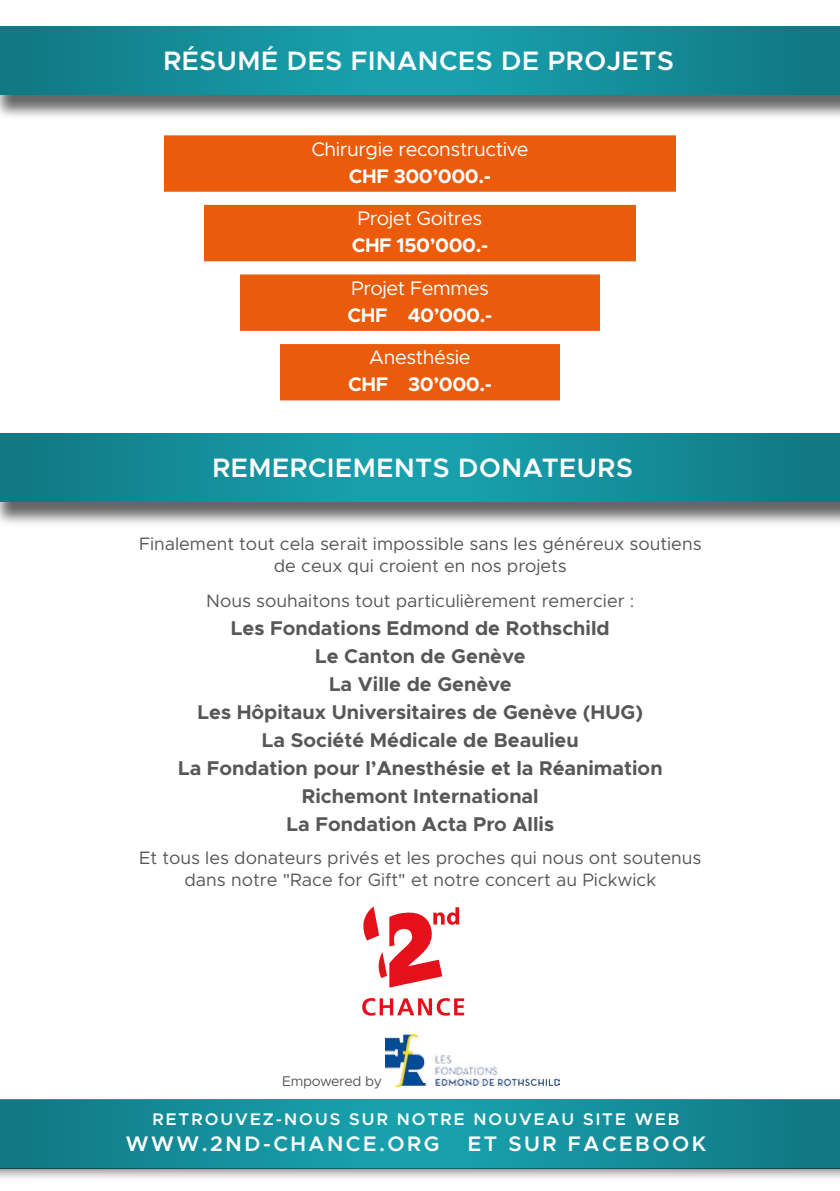
<style>
.page{position:relative;width:840px;height:1191px;background:#fff}
.page>*{position:absolute;margin:0;border:0;box-sizing:border-box;transform-origin:0 0}
.t1{font:600 26.8px "Metropolis";letter-spacing:.02em;color:#fff}
.t2{font:600 21.2px "Metropolis";letter-spacing:.12em;color:#fff}
.texte_courant{font:700 20px "Metropolis";color:#575756}
.texte_courant-2{font:19.8px/26.8px "Metropolis";letter-spacing:-.02em;color:#fff;text-align:center}
.texte_courant-3{font:700 19.8px/26.8px "Metropolis";letter-spacing:-.02em;color:#fff;text-align:center}
.texte_courant-4{font:18px/21.6px "Metropolis";color:#575756;text-align:center}
.t3{font:600 17px "Metropolis";letter-spacing:.12em;color:#fff}
.texte_courant-5{font:14px "Metropolis";letter-spacing:-.02em;color:#575756}
.s1{font-weight:700}
.s2{font-weight:400}
</style>
<div class="page">
<div style="left:0;top:29px;width:839px;height:92px;background:#000;opacity:.6"></div>
<div style="left:0;top:27px;width:839px;height:68px;background:#18a1ad"></div>
<div style="left:0;top:436px;width:839px;height:92px;background:#000;opacity:.6"></div>
<div style="left:0;top:433px;width:839px;height:69px;background:#18a1ad"></div>
<div style="left:448px;top:27px;width:391px;height:68px;background:linear-gradient(to right,#18a2ae,#107581)"></div>
<div style="left:448px;top:433px;width:391px;height:69px;background:linear-gradient(to right,#18a2ae,#107581)"></div>
<div style="left:0;top:1099px;width:839px;height:70px;background:#18a1ad"></div>
<div style="left:0;top:27px;width:376px;height:68px;background:linear-gradient(to right,#107682,#18a2ae)"></div>
<div style="left:0;top:433px;width:376px;height:69px;background:linear-gradient(to right,#107682,#18a2ae)"></div>
<div style="left:0;top:1099px;width:376px;height:69px;background:linear-gradient(to right,#107682,#18a2ae)"></div>
<div style="left:447px;top:1099px;width:392px;height:69px;background:linear-gradient(to right,#18a2ae,#107581)"></div>
<svg style="left:0;top:1168px;width:839px;height:10px;background:#bcc2c2"></svg>
<img style="left:385px;top:1034px;width:174px;height:52px">
<div style="left:164px;top:135px;width:511px;height:57px;background:#ea5b0b"></div>
<div style="left:204px;top:205px;width:431px;height:56px;background:#ea5b0b"></div>
<div style="left:240px;top:274px;width:359px;height:57px;background:#ea5b0b"></div>
<div style="left:280px;top:344px;width:279px;height:56px;background:#ea5b0b"></div>
<hr style="left:839px;top:1100px;width:1px;height:69px;background:#112936">
<svg style="left:362px;top:998px;width:102px;height:17px"></svg>
<svg style="left:363px;top:906px;width:96px;height:81px"></svg>
<p class="t1" style="left:163px;top:44px;width:511px">RÉSUMÉ DES FINANCES DE PROJETS</p>
<p class="texte_courant-2" style="left:311px;top:135px;width:218px">Chirurgie reconstructive<br><span class="s1">CHF 300’000.-</span></p>
<p class="texte_courant-2" style="left:351px;top:205px;width:138px">Projet Goitres<br><span class="s1">CHF 150’000.-</span></p>
<p class="texte_courant-2" style="left:347px;top:275px;width:146px;text-align:left">Projet Femmes<br><span class="s1">CHF 40’000.-</span></p>
<p class="texte_courant-3" style="left:348px;top:344px;width:145px"><span class="s2">Anesthésie<br></span>CHF 30’000.-</p>
<p class="t1" style="left:212px;top:450px;width:421px">REMERCIEMENTS DONATEURS</p>
<p class="texte_courant-4" style="left:139px;top:533px;width:563px">Finalement tout cela serait impossible sans les généreux soutiens de ceux qui croient en nos projets</p>
<p class="texte_courant-4" style="left:206px;top:590px;width:429px">Nous souhaitons tout particulièrement remercier :</p>
<p class="texte_courant" style="left:231px;top:615px;width:380px">Les Fondations Edmond de Rothschild</p>
<p class="texte_courant" style="left:315px;top:643px;width:212px">Le Canton de Genève</p>
<p class="texte_courant" style="left:329px;top:671px;width:184px">La Ville de Genève</p>
<p class="texte_courant" style="left:197px;top:699px;width:446px">Les Hôpitaux Universitaires de Genève (HUG)</p>
<p class="texte_courant" style="left:262px;top:727px;width:318px">La Société Médicale de Beaulieu</p>
<p class="texte_courant" style="left:178px;top:755px;width:486px">La Fondation pour l’Anesthésie et la Réanimation</p>
<p class="texte_courant" style="left:302px;top:783px;width:238px">Richemont International</p>
<p class="texte_courant" style="left:286px;top:811px;width:269px">La Fondation Acta Pro Allis</p>
<p class="texte_courant-4" style="left:139px;top:847px;width:563px">Et tous les donateurs privés et les proches qui nous ont soutenus dans notre "Race for Gift" et notre concert au Pickwick</p>
<p class="texte_courant-5" style="left:282px;top:1072px;width:101px">Empowered by</p>
<p class="t3" style="left:152px;top:1108px;width:528px">RETROUVEZ-NOUS SUR NOTRE NOUVEAU SITE WEB</p>
<p class="t2" style="left:126px;top:1130px;width:315px">WWW.2ND-CHANCE.ORG</p>
<p class="t2" style="left:467px;top:1130px;width:240px">ET SUR FACEBOOK</p>
</div>
